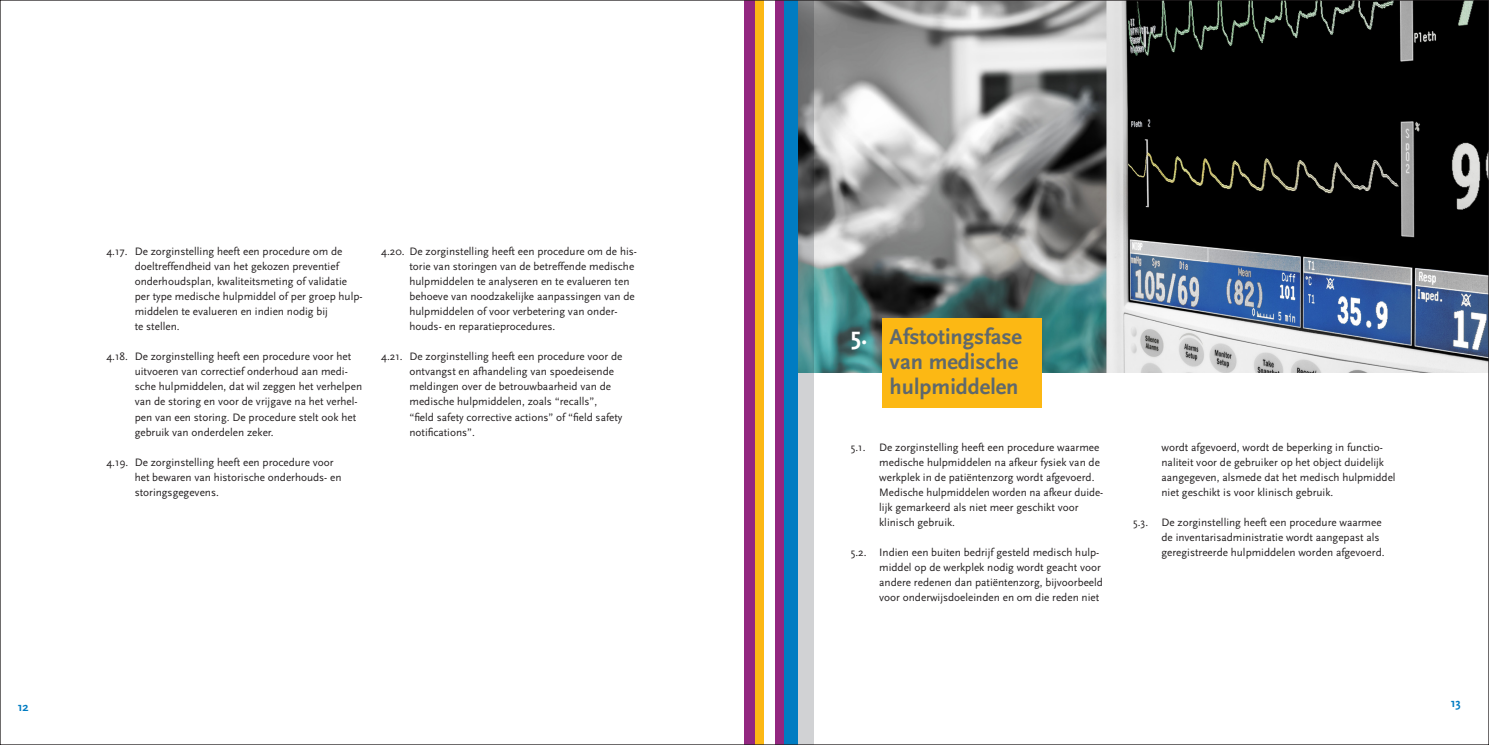
<style>
.page{position:relative;width:1489px;height:745px;background:#fff}
.page>*{position:absolute;margin:0;border:0;box-sizing:border-box;transform-origin:0 0}
.k1{font:700 22.5px/25px "Scala Sans";color:#5e686d}
.K0{font:700 12.5px "Scala Sans";color:#007cc2}
.plat_inspr{font:11.25px/15px "Scala Sans";color:#231f20}
.s1{font-size:25px;color:#fff}
</style>
<div class="page">
<img style="left:813px;top:2px;width:673px;height:370px">
<div style="left:744px;top:0;width:18px;height:744px;background:#932780"></div>
<svg style="left:797px;top:2px;width:16px;height:740px;background:#859da7"></svg>
<div style="left:779px;top:0;width:18px;height:744px;background:#007cc2"></div>
<div style="left:755px;top:0;width:9px;height:744px;background:#fcb814"></div>
<div style="left:775px;top:0;width:8px;height:744px;background:#932780"></div>
<div style="left:881px;top:317px;width:160px;height:90px;background:#fcb814"></div>
<p class="plat_inspr" style="left:135px;top:244px;width:229px;text-indent:-28px">4.17. De zorginstelling heeft een procedure om de doeltreffendheid van het gekozen preventief onderhoudsplan, kwaliteitsmeting of validatie per type medische hulpmiddel of per groep hulp&shy;middelen te evalueren en indien nodig bij<br>te stellen.</p>
<p class="plat_inspr" style="left:135px;top:349px;width:229px;text-indent:-28px">4.18. De zorginstelling heeft een procedure voor het uitvoeren van correctief onderhoud aan medi&shy;sche hulpmiddelen, dat wil zeggen het verhelpen van de storing en voor de vrijgave na het verhel&shy;pen van een storing. De procedure stelt ook het gebruik van onderdelen zeker.</p>
<p class="plat_inspr" style="left:135px;top:454px;width:208px;text-indent:-28px">4.19. De zorginstelling heeft een procedure voor het bewaren van historische onderhouds- en storingsgegevens.</p>
<p class="plat_inspr" style="left:409px;top:244px;width:229px;text-indent:-28px">4.20. De zorginstelling heeft een procedure om de his&shy;torie van storingen van de betreffende medische hulpmiddelen te analyseren en te evalueren ten behoeve van noodzakelijke aanpassingen van de hulpmiddelen of voor verbetering van onder&shy;houds- en reparatieprocedures.</p>
<p class="plat_inspr" style="left:409px;top:349px;width:214px;text-indent:-28px">4.21. De zorginstelling heeft een procedure voor de ontvangst en afhandeling van spoedeisende meldingen over de betrouwbaarheid van de medische hulpmiddelen, zoals “recalls”, “field safety corrective actions” of “field safety notifications”.</p>
<p class="K0" style="left:18px;top:700px;width:13px">12</p>
<p class="k1" style="left:889px;top:325px;width:134px;text-indent:-39px"><span class="s1">5.</span> Afstotingsfase van medische hulpmiddelen</p>
<p class="plat_inspr" style="left:879px;top:439px;width:222px;text-align:justify;text-indent:-28px">5.1. De zorginstelling heeft een procedure waarmee medische hulpmiddelen na afkeur fysiek van de werkplek in de patiëntenzorg wordt afgevoerd.</p>
<p class="plat_inspr" style="left:879px;top:484px;width:225px">Medische hulpmiddelen worden na afkeur duide&shy;lijk gemarkeerd als niet meer geschikt voor klinisch gebruik.</p>
<p class="plat_inspr" style="left:879px;top:544px;width:225px;text-indent:-28px">5.2. Indien een buiten bedrijf gesteld medisch hulp&shy;middel op de werkplek nodig wordt geacht voor andere redenen dan patiëntenzorg, bijvoorbeeld voor onderwijsdoeleinden en om die reden niet</p>
<p class="plat_inspr" style="left:1161px;top:439px;width:236px">wordt afgevoerd, wordt de beperking in functio&shy;naliteit voor de gebruiker op het object duidelijk aangegeven, alsmede dat het medisch hulpmiddel niet geschikt is voor klinisch gebruik.</p>
<p class="plat_inspr" style="left:1161px;top:514px;width:224px;text-indent:-28px">5.3. De zorginstelling heeft een procedure waarmee de inventarisadministratie wordt aangepast als geregistreerde hulpmiddelen worden afgevoerd.</p>
<p class="K0" style="left:1450px;top:695px;width:12px">13</p>
</div>
